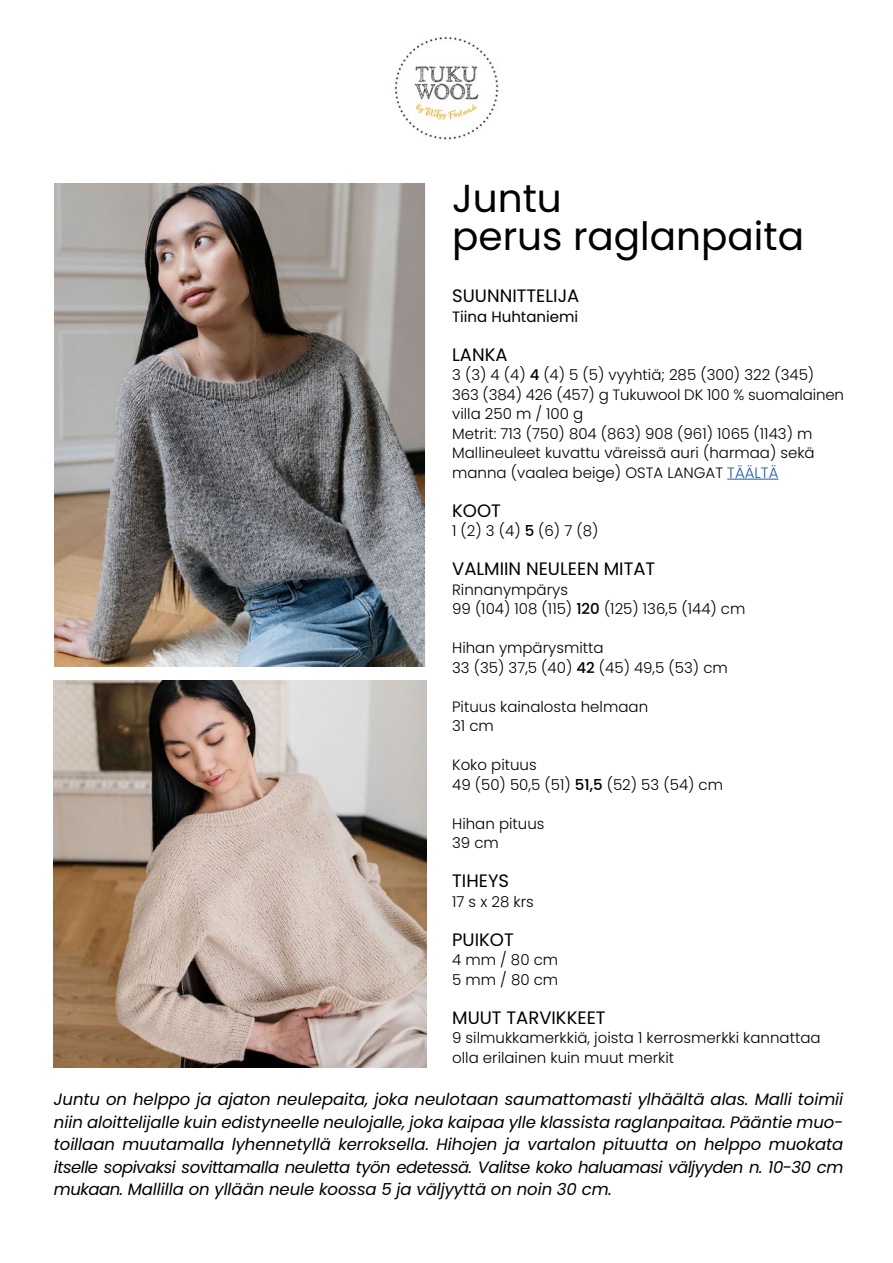
<style>
.page{position:relative;width:893px;height:1263px;background:#fff}
.page>*{position:absolute;margin:0;border:0;box-sizing:border-box;transform-origin:0 0}
.t1{font:39px/37.5px "Poppins";color:#000}
.t2{font:18px "Poppins";color:#000}
.t3{font:italic 16.5px/22.5px "Poppins";letter-spacing:-.005em;color:#000;text-align:justify}
.t4{font:300 15px/19.5px "Poppins";color:#000}
.t5{font:15px "Poppins";color:#000}
.s1{font-weight:500}
.s2{color:#215e9e}
</style>
<div class="page">
<img style="left:54px;top:184px;width:370px;height:483px">
<hr style="left:727px;top:479px;width:51px;height:1px;background:#215e9e">
<img style="left:394px;top:36px;width:105px;height:104px">
<img style="left:54px;top:680px;width:372px;height:388px">
<h1 class="t1" style="left:452px;top:180px;width:353px">Juntu<br>perus raglanpaita</h1>
<p class="t2" style="left:452px;top:285px;width:129px">SUUNNITTELIJA</p>
<p class="t5" style="left:452px;top:308px;width:128px">Tiina Huhtaniemi</p>
<p class="t2" style="left:452px;top:344px;width:57px">LANKA</p>
<p class="t4" style="left:452px;top:365px;width:393px">3 (3) 4 (4) <span class="s1">4</span> (4) 5 (5) vyyhtiä; 285 (300) 322 (345)<br>363 (384) 426 (457) g Tukuwool DK 100 % suomalainen villa 250 m / 100 g<br>Metrit: 713 (750) 804 (863) 908 (961) 1065 (1143) m Mallineuleet kuvattu väreissä auri (harmaa) sekä manna (vaalea beige) OSTA LANGAT <span class="s2">TÄÄLTÄ</span></p>
<p class="t2" style="left:452px;top:500px;width:50px">KOOT</p>
<p class="t4" style="left:452px;top:521px;width:148px">1 (2) 3 (4) <span class="s1">5</span> (6) 7 (8)</p>
<p class="t2" style="left:452px;top:558px;width:205px">VALMIIN NEULEEN MITAT</p>
<p class="t4" style="left:452px;top:580px;width:295px">Rinnanympärys<br>99 (104) 108 (115) <span class="s1">120</span> (125) 136,5 (144) cm</p>
<p class="t4" style="left:452px;top:638px;width:277px">Hihan ympärysmitta<br>33 (35) 37,5 (40) <span class="s1">42</span> (45) 49,5 (53) cm</p>
<p class="t4" style="left:452px;top:697px;width:197px">Pituus kainalosta helmaan<br>31 cm</p>
<p class="t4" style="left:452px;top:755px;width:272px">Koko pituus<br>49 (50) 50,5 (51) <span class="s1">51,5</span> (52) 53 (54) cm</p>
<p class="t4" style="left:452px;top:814px;width:94px">Hihan pituus<br>39 cm</p>
<p class="t2" style="left:452px;top:870px;width:58px">TIHEYS</p>
<p class="t4" style="left:452px;top:892px;width:83px">17 s x 28 krs</p>
<p class="t2" style="left:452px;top:929px;width:63px">PUIKOT</p>
<p class="t4" style="left:452px;top:950px;width:108px">4 mm / 80 cm<br>5 mm / 80 cm</p>
<p class="t2" style="left:452px;top:1007px;width:155px">MUUT TARVIKKEET</p>
<p class="t4" style="left:452px;top:1028px;width:370px">9 silmukkamerkkiä, joista 1 kerrosmerkki kannattaa olla erilainen kuin muut merkit</p>
<p class="t3" style="left:54px;top:1088px;width:791px">Juntu on helppo ja ajaton neulepaita, joka neulotaan saumattomasti ylhäältä alas. Malli toimii niin aloittelijalle kuin edistyneelle neulojalle, joka kaipaa ylle klassista raglanpaitaa. Pääntie muo&shy;toillaan muutamalla lyhennetyllä kerroksella. Hihojen ja vartalon pituutta on helppo muokata itselle sopivaksi sovittamalla neuletta työn edetessä. Valitse koko haluamasi väljyyden n. 10-30 cm mukaan. Mallilla on yllään neule koossa 5 ja väljyyttä on noin 30 cm.</p>
</div>
